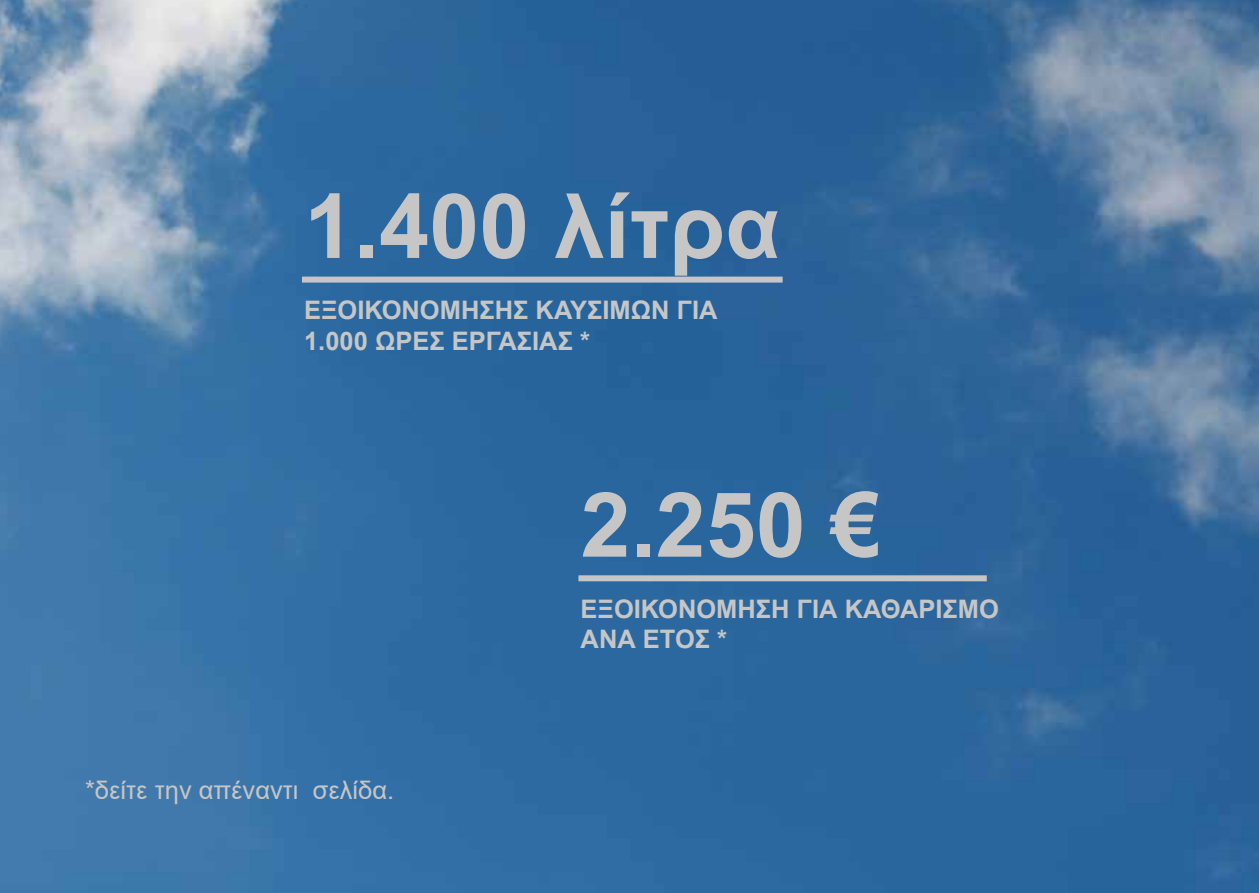
<style>
.page{position:relative;width:1259px;height:893px;background:#fff}
.page>*{position:absolute;margin:0;border:0;box-sizing:border-box;transform-origin:0 0}
.t1{font:700 90px "Arial";color:#c6c6c6}
.t2{font:700 25.5px/30.6px "Arial";color:#c6c6c6}
.t3{font:25.5px "Arial";color:#c6c6c6}
</style>
<div class="page">
<img style="left:0;top:0;width:1259px;height:893px">
<div style="left:302px;top:277px;width:480px;height:6px;background:#c6c6c6"></div>
<div style="left:578px;top:575px;width:408px;height:6px;background:#c6c6c6"></div>
<h1 class="t1" style="left:304px;top:163px;width:478px">1.400 λίτρα</h1>
<p class="t2" style="left:304px;top:295px;width:415px">ΕΞΟΙΚΟΝΟΜΗΣΗΣ ΚΑΥΣΙΜΩΝ ΓΙΑ<br>1.000 ΩΡΕΣ ΕΡΓΑΣΙΑΣ *</p>
<h1 class="t1" style="left:580px;top:462px;width:302px">2.250 €</h1>
<p class="t3" style="left:85px;top:772px;width:311px">*δείτε την απέναντι σελίδα.</p>
<p class="t2" style="left:580px;top:594px;width:420px">ΕΞΟΙΚΟΝΟΜΗΣΗ ΓΙΑ ΚΑΘΑΡΙΣΜΟ<br>ΑΝΑ ΕΤΟΣ *</p>
</div>
